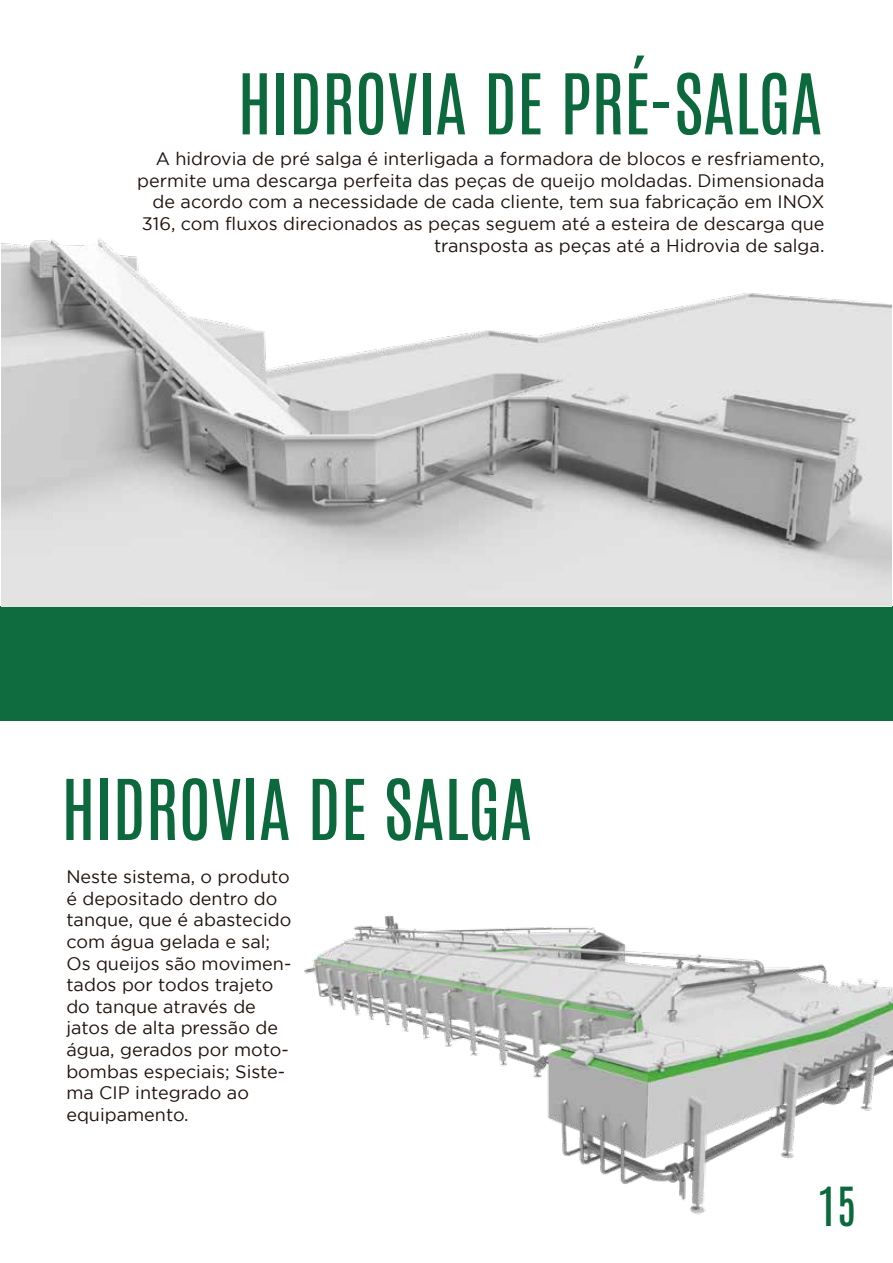
<style>
.page{position:relative;width:893px;height:1263px;background:#fff}
.page>*{position:absolute;margin:0;border:0;box-sizing:border-box;transform-origin:0 0}
.t1{font:71.1px "Antonio";color:#0b693d}
.t2{font:45.75px "Antonio";color:#0b693d}
.t3{font:18px/21.6px "Gotham";color:#1e120d;text-align:right}
</style>
<div class="page">
<div style="left:0;top:607px;width:893px;height:114px;background:#0e6c3f"></div>
<img style="left:1px;top:238px;width:891px;height:369px">
<img style="left:304px;top:915px;width:589px;height:300px">
<h1 class="t1" style="left:238px;top:54px;width:586px">HIDROVIA DE PRÉ-SALGA</h1>
<p class="t3" style="left:137px;top:148px;width:689px">A hidrovia de pré salga é interligada a formadora de blocos e resfriamento, permite uma descarga perfeita das peças de queijo moldadas. Dimensionada de acordo com a necessidade de cada cliente, tem sua fabricação em INOX 316, com fluxos direcionados as peças seguem até a esteira de descarga que transposta as peças até a Hidrovia de salga.</p>
<h1 class="t1" style="left:61px;top:759px;width:472px">HIDROVIA DE SALGA</h1>
<p class="t3" style="left:66px;top:866px;width:227px;text-align:left">Neste sistema, o produto é depositado dentro do tanque, que é abastecido com água gelada e sal;<br>Os queijos são movimen&shy;tados por todos trajeto do tanque através de jatos de alta pressão de água, gerados por moto&shy;bombas especiais; Siste&shy;ma CIP integrado ao equipamento.</p>
<h2 class="t2" style="left:818px;top:1174px;width:40px">15</h2>
</div>
